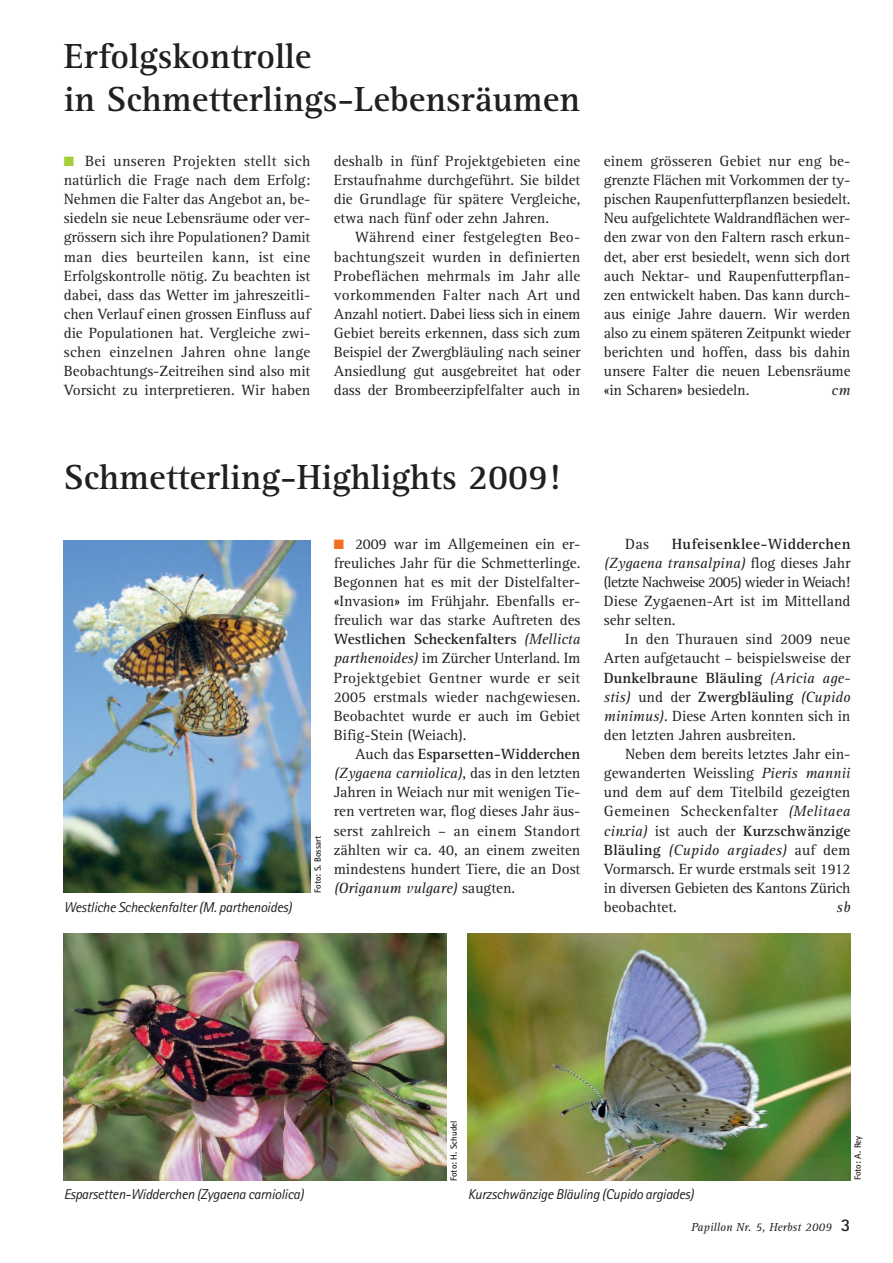
<style>
.page{position:relative;width:893px;height:1263px;background:#fff}
.page>*{position:absolute;margin:0;border:0;box-sizing:border-box;transform-origin:0 0}
.t1{font:700 36px/43.2px "Rotis Serif";color:#231f20}
.t2{font:15.3px/19.2px "Rotis Serif";color:#231f20;text-align:justify}
.t3{font:italic 15.3px "Rotis Serif";color:#231f20}
.t4{font:italic 14.25px "Rotis Sans Serif";letter-spacing:-.02em;color:#231f20}
.t5{font:italic 12px "Rotis Serif";color:#231f20}
.t6{font:700 9px "Rotis Sans Serif";color:#231f20}
.s1{color:#a6ce39}
.s2{color:#f36e21}
.s3{font-weight:700}
.s4{font-style:italic}
.s5{font-family:"Rotis Sans Serif";font-weight:700;font-style:normal;font-size:18px}
</style>
<div class="page">
<img style="left:64px;top:933px;width:382px;height:247px">
<img style="left:64px;top:540px;width:246px;height:353px">
<img style="left:468px;top:933px;width:382px;height:247px">
<h1 class="t1" style="left:64px;top:38px;width:518px">Erfolgskontrolle<br>in Schmetterlings-Lebensräumen</h1>
<p class="t2" style="left:64px;top:153px;width:248px"><span class="s1">■</span> Bei unseren Projekten stellt sich natürlich die Frage nach dem Erfolg:<br>Nehmen die Falter das Angebot an, be&shy;siedeln sie neue Lebensräume oder ver&shy;grössern sich ihre Populationen? Damit man dies beurteilen kann, ist eine Erfolgskontrolle nötig. Zu beachten ist dabei, dass das Wetter im jahreszeitli&shy;chen Verlauf einen grossen Einfluss auf die Populationen hat. Vergleiche zwi&shy;schen einzelnen Jahren ohne lange Beobachtungs-Zeitreihen sind also mit Vorsicht zu interpretieren. Wir haben</p>
<p class="t2" style="left:334px;top:153px;width:248px">deshalb in fünf Projektgebieten eine Erstaufnahme durchgeführt. Sie bildet die Grundlage für spätere Vergleiche, etwa nach fünf oder zehn Jahren.</p>
<p class="t2" style="left:334px;top:229px;width:248px;text-indent:21px">Während einer festgelegten Beo&shy;bachtungszeit wurden in definierten Probeflächen mehrmals im Jahr alle vorkommenden Falter nach Art und Anzahl notiert. Dabei liess sich in einem Gebiet bereits erkennen, dass sich zum Beispiel der Zwergbläuling nach seiner Ansiedlung gut ausgebreitet hat oder dass der Brombeerzipfelfalter auch in</p>
<p class="t2" style="left:604px;top:153px;width:248px">einem grösseren Gebiet nur eng be&shy;grenzte Flächen mit Vorkommen der ty&shy;pischen Raupenfutterpflanzen besiedelt.<br>Neu aufgelichtete Waldrandflächen wer&shy;den zwar von den Faltern rasch erkun&shy;det, aber erst besiedelt, wenn sich dort auch Nektar- und Raupenfutterpflan&shy;zen entwickelt haben. Das kann durch&shy;aus einige Jahre dauern. Wir werden also zu einem späteren Zeitpunkt wieder berichten und hoffen, dass bis dahin unsere Falter die neuen Lebensräume «in Scharen» besiedeln.</p>
<p class="t3" style="left:831px;top:385px;width:21px">cm</p>
<h1 class="t1" style="left:64px;top:459px;width:498px">Schmetterling-Highlights 2009!</h1>
<p class="t4" style="left:64px;top:902px;width:229px">Westliche Scheckenfalter (M. parthenoides)</p>
<p class="t6" style="left:315px;top:893px;width:59px;rotate:-90deg">Foto: S. Bossart</p>
<p class="t2" style="left:334px;top:535px;width:248px"><span class="s2">■</span> 2009 war im Allgemeinen ein er&shy;freuliches Jahr für die Schmetterlinge.<br>Begonnen hat es mit der Distelfalter-«Invasion» im Frühjahr. Ebenfalls er&shy;freulich war das starke Auftreten des <span class="s3">Westlichen Scheckenfalters</span> <span class="s4">(Mellicta parthenoides)</span> im Zürcher Unterland. Im Projektgebiet Gentner wurde er seit 2005 erstmals wieder nachgewiesen.<br>Beobachtet wurde er auch im Gebiet Bifig-Stein (Weiach).</p>
<p class="t2" style="left:334px;top:746px;width:248px;text-indent:21px">Auch das <span class="s3">Esparsetten-Widderchen </span><span class="s4">(Zygaena carniolica)</span>, das in den letzten Jahren in Weiach nur mit wenigen Tie&shy;ren vertreten war, flog dieses Jahr äus&shy;serst zahlreich – an einem Standort zählten wir ca. 40, an einem zweiten mindestens hundert Tiere, die an Dost <span class="s4">(Origanum vulgare)</span> saugten.</p>
<p class="t2" style="left:604px;top:535px;width:248px;text-indent:68px"><span class="s3">Hufeisenklee-Widderchen </span><span class="s4">(Zygaena transalpina)</span> flog dieses Jahr (letzte Nachweise 2005) wieder in Weiach!<br>Diese Zygaenen-Art ist im Mittelland sehr selten.</p>
<p class="t2" style="left:604px;top:631px;width:248px;text-indent:21px">In den Thurauen sind 2009 neue Arten aufgetaucht – beispielsweise der <span class="s3">Dunkelbraune Bläuling</span> <span class="s4">(Aricia age&shy;stis)</span> und der <span class="s3">Zwergbläuling</span> <span class="s4">(Cupido minimus)</span>. Diese Arten konnten sich in den letzten Jahren ausbreiten.</p>
<p class="t2" style="left:604px;top:746px;width:248px;text-indent:21px">Neben dem bereits letztes Jahr ein&shy;gewanderten Weissling <span class="s4">Pieris mannii </span>und dem auf dem Titelbild gezeigten Gemeinen Scheckenfalter <span class="s4">(Melitaea cinxia)</span> ist auch der <span class="s3">Kurzschwänzige Bläuling</span> <span class="s4">(Cupido argiades)</span> auf dem Vormarsch. Er wurde erstmals seit 1912 in diversen Gebieten des Kantons Zürich beobachtet.</p>
<p class="t2" style="left:625px;top:535px;width:25px">Das</p>
<p class="t3" style="left:836px;top:902px;width:15px">sb</p>
<p class="t6" style="left:451px;top:1181px;width:62px;rotate:-90deg">Foto: H. Schudel</p>
<p class="t6" style="left:855px;top:1180px;width:46px;rotate:-90deg">Foto: A. Rey</p>
<p class="t4" style="left:64px;top:1189px;width:241px">Esparsetten-Widderchen (Zygaena carniolica)</p>
<p class="t4" style="left:468px;top:1189px;width:228px">Kurzschwänzige Bläuling (Cupido argiades)</p>
<p class="t5" style="left:691px;top:1223px;width:161px">Papillon Nr. 5, Herbst 2009 <span class="s5">3</span></p>
</div>
